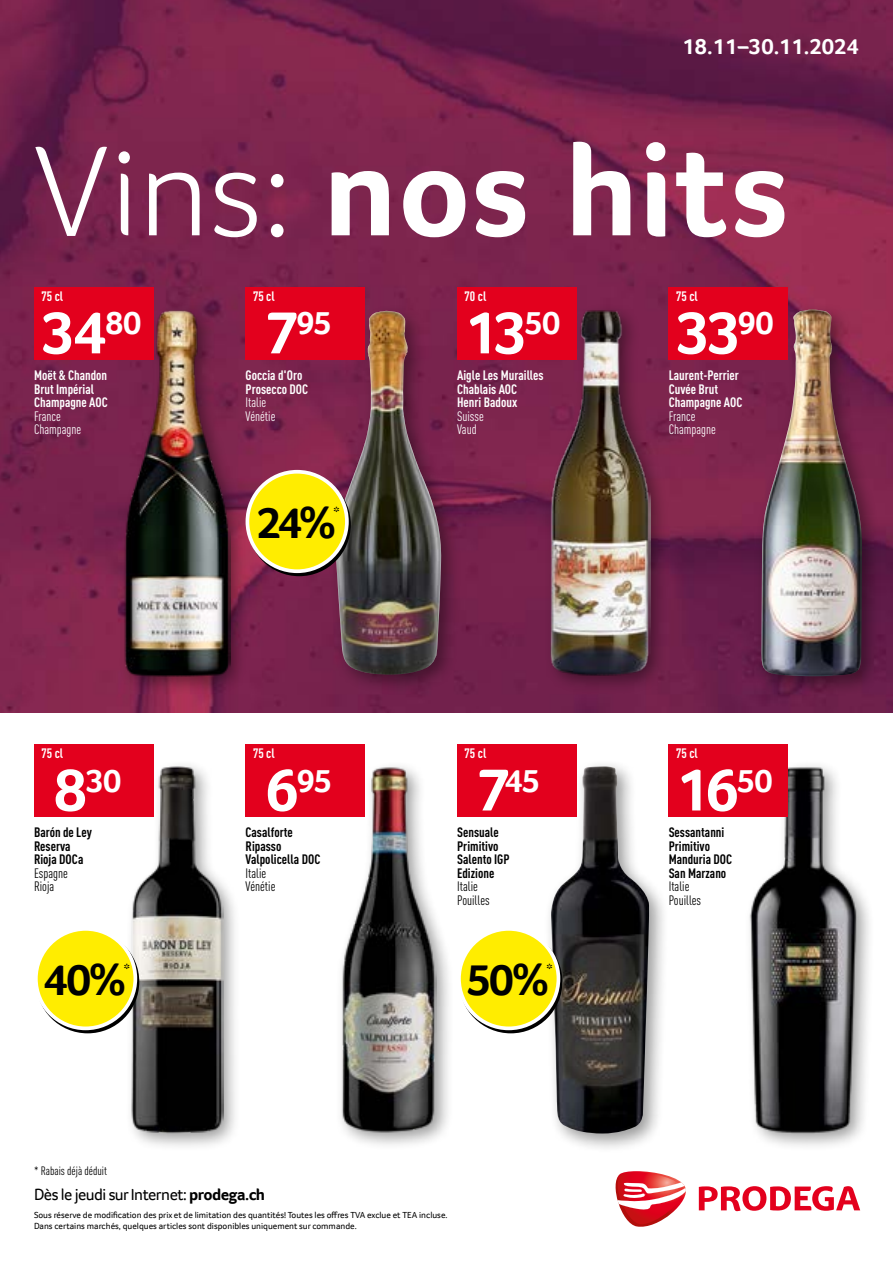
<style>
.page{position:relative;width:893px;height:1263px;background:#fff}
.page>*{position:absolute;margin:0;border:0;box-sizing:border-box;transform-origin:0 0}
.t1{font:700 132px "Transgourmet";letter-spacing:.01em;color:#fff}
.Preis_weiss{font:700 61.5px "Transgourmet";letter-spacing:-.06em;color:#fff}
.Rabattbutton{font:700 45px "Transgourmet";color:#000}
.Preis_weiss-2{font:700 33.3px "Transgourmet";letter-spacing:-.035em;color:#fff}
.t2{font:700 22.5px "Transgourmet";color:#fff}
.t3{font:16.5px "Transgourmet";letter-spacing:-.03em;color:#000}
.Rabattbutton-2{font:700 15px "Transgourmet";color:#000}
.Unit_weiss{font:700 condensed 13.5px/13.5px "DINOT";color:#fff}
.t4{font:700 condensed 13.5px/13.5px "DINOT";color:#000}
.t5{font:condensed 13.5px "DINOT";color:#fff}
.t6{font:condensed 13.5px "DINOT";color:#000}
.t7{font:condensed 12px "DINOT";color:#000}
.t8{font:9px "Transgourmet";color:#000}
.s1{font-weight:300}
.s2{font-size:61.5px}
.s3{font-weight:700}
</style>
<div class="page">
<img style="left:0;top:0;width:893px;height:712px">
<svg style="left:699px;top:1186px;width:161px;height:25px"></svg>
<svg style="left:615px;top:1171px;width:71px;height:56px"></svg>
<div style="left:118px;top:302px;width:130px;height:393px;background:#000;opacity:.4"></div>
<img style="left:124px;top:309px;width:106px;height:367px">
<div style="left:328px;top:303px;width:133px;height:392px;background:#000;opacity:.4"></div>
<img style="left:336px;top:311px;width:106px;height:364px">
<div style="left:543px;top:303px;width:125px;height:391px;background:#000;opacity:.4"></div>
<img style="left:550px;top:309px;width:100px;height:367px">
<div style="left:754px;top:302px;width:128px;height:394px;background:#000;opacity:.4"></div>
<img style="left:761px;top:309px;width:101px;height:367px">
<div style="left:125px;top:759px;width:116px;height:393px;background:#000;opacity:.4"></div>
<img style="left:131px;top:766px;width:92px;height:367px">
<div style="left:334px;top:760px;width:120px;height:391px;background:#000;opacity:.4"></div>
<img style="left:340px;top:766px;width:97px;height:367px">
<div style="left:543px;top:759px;width:126px;height:394px;background:#000;opacity:.4"></div>
<img style="left:551px;top:766px;width:98px;height:367px">
<div style="left:743px;top:760px;width:131px;height:391px;background:#000;opacity:.4"></div>
<img style="left:748px;top:766px;width:110px;height:367px">
<div style="left:34px;top:287px;width:119px;height:72px;background:#e3001d"></div>
<div style="left:246px;top:287px;width:119px;height:72px;background:#e3001d"></div>
<div style="left:247px;top:472px;width:100px;height:99px;background:#ffed00;border-radius:50%"></div>
<div style="left:246px;top:470px;width:103px;height:103px;border:4px solid #fff;border-radius:50%"></div>
<div style="left:457px;top:287px;width:119px;height:72px;background:#e3001d"></div>
<div style="left:34px;top:744px;width:119px;height:72px;background:#e3001d"></div>
<div style="left:36px;top:929px;width:99px;height:99px;background:#ffed00;border-radius:50%"></div>
<div style="left:34px;top:927px;width:103px;height:103px;border:4px solid #fff;border-radius:50%"></div>
<div style="left:246px;top:744px;width:119px;height:72px;background:#e3001d"></div>
<div style="left:457px;top:744px;width:119px;height:72px;background:#e3001d"></div>
<div style="left:459px;top:929px;width:99px;height:99px;background:#ffed00;border-radius:50%"></div>
<div style="left:457px;top:927px;width:103px;height:103px;border:4px solid #fff;border-radius:50%"></div>
<div style="left:669px;top:744px;width:119px;height:72px;background:#e3001d"></div>
<div style="left:669px;top:287px;width:119px;height:72px;background:#e3001d"></div>
<p class="t2" style="left:682px;top:33px;width:178px">18.11–30.11.2024</p>
<p class="t1" style="left:34px;top:113px;width:756px"><span class="s1">Vins:</span> nos hits</p>
<p class="Unit_weiss" style="left:41px;top:289px;width:23px">75 cl</p>
<p class="Preis_weiss" style="left:42px;top:296px;width:101px">34<sup>80</sup></p>
<p class="Unit_weiss" style="left:34px;top:369px;width:75px">Moët &amp; Chandon<br>Brut Impérial<br>Champagne AOC</p>
<p class="t5" style="left:34px;top:408px;width:28px">France</p>
<p class="t5" style="left:34px;top:422px;width:49px">Champagne</p>
<p class="Unit_weiss" style="left:253px;top:289px;width:23px">75 cl</p>
<p class="Preis_weiss-2" style="left:265px;top:303px;width:68px"><span class="s2">7</span>95</p>
<p class="Unit_weiss" style="left:246px;top:369px;width:64px">Goccia d'Oro<br>Prosecco DOC</p>
<p class="t5" style="left:246px;top:395px;width:22px">Italie</p>
<p class="t5" style="left:246px;top:408px;width:31px">Vénétie</p>
<p class="Rabattbutton" style="left:256px;top:496px;width:81px">24%</p>
<p class="Rabattbutton-2" style="left:334px;top:503px;width:8px">*</p>
<p class="Unit_weiss" style="left:465px;top:289px;width:23px">70 cl</p>
<p class="Preis_weiss" style="left:465px;top:296px;width:97px">13<sup>50</sup></p>
<p class="Unit_weiss" style="left:457px;top:369px;width:88px">Aigle Les Murailles<br>Chablais AOC<br>Henri Badoux</p>
<p class="t5" style="left:457px;top:408px;width:28px">Suisse</p>
<p class="t5" style="left:457px;top:422px;width:21px">Vaud</p>
<p class="Unit_weiss" style="left:41px;top:746px;width:23px">75 cl</p>
<p class="Preis_weiss-2" style="left:54px;top:761px;width:69px"><span class="s2">8</span>30</p>
<p class="t4" style="left:34px;top:826px;width:59px">Barón de Ley<br>Reserva<br>Rioja DOCa</p>
<p class="t6" style="left:34px;top:865px;width:35px">Espagne</p>
<p class="t6" style="left:34px;top:879px;width:22px">Rioja</p>
<p class="Rabattbutton" style="left:43px;top:953px;width:85px">40%</p>
<p class="Rabattbutton-2" style="left:124px;top:960px;width:8px">*</p>
<p class="Unit_weiss" style="left:253px;top:746px;width:23px">75 cl</p>
<p class="Preis_weiss-2" style="left:265px;top:761px;width:68px"><span class="s2">6</span>95</p>
<p class="t4" style="left:246px;top:826px;width:76px">Casalforte<br>Ripasso<br>Valpolicella DOC</p>
<p class="t6" style="left:246px;top:865px;width:22px">Italie</p>
<p class="t6" style="left:246px;top:879px;width:31px">Vénétie</p>
<p class="Unit_weiss" style="left:465px;top:746px;width:23px">75 cl</p>
<p class="Preis_weiss-2" style="left:477px;top:761px;width:65px"><span class="s2">7</span>45</p>
<p class="t4" style="left:457px;top:826px;width:54px">Sensuale<br>Primitivo<br>Salento IGP<br>Edizione</p>
<p class="t6" style="left:457px;top:879px;width:22px">Italie</p>
<p class="t6" style="left:457px;top:892px;width:34px">Pouilles</p>
<p class="Rabattbutton" style="left:467px;top:953px;width:84px">50%</p>
<p class="Rabattbutton-2" style="left:547px;top:960px;width:8px">*</p>
<p class="t7" style="left:34px;top:1164px;width:75px">* Rabais déjà déduit</p>
<p class="t3" style="left:34px;top:1184px;width:233px">Dès le jeudi sur Internet: <span class="s3">prodega.ch</span></p>
<p class="t8" style="left:34px;top:1210px;width:415px">Sous réserve de modification des prix et de limitation des quantités! Toutes les offres TVA exclue et TEA incluse.</p>
<p class="t8" style="left:34px;top:1221px;width:324px">Dans certains marchés, quelques articles sont disponibles uniquement sur commande.</p>
<p class="Unit_weiss" style="left:676px;top:289px;width:23px">75 cl</p>
<p class="Preis_weiss" style="left:676px;top:296px;width:99px">33<sup>90</sup></p>
<p class="Unit_weiss" style="left:669px;top:369px;width:75px">Laurent-Perrier<br>Cuvée Brut<br>Champagne AOC</p>
<p class="t5" style="left:669px;top:408px;width:28px">France</p>
<p class="t5" style="left:669px;top:422px;width:49px">Champagne</p>
<p class="Unit_weiss" style="left:676px;top:746px;width:23px">75 cl</p>
<p class="Preis_weiss" style="left:676px;top:753px;width:98px">16<sup>50</sup></p>
<p class="t4" style="left:669px;top:826px;width:65px">Sessantanni<br>Primitivo<br>Manduria DOC<br>San Marzano</p>
<p class="t6" style="left:669px;top:879px;width:22px">Italie</p>
<p class="t6" style="left:669px;top:892px;width:34px">Pouilles</p>
</div>
